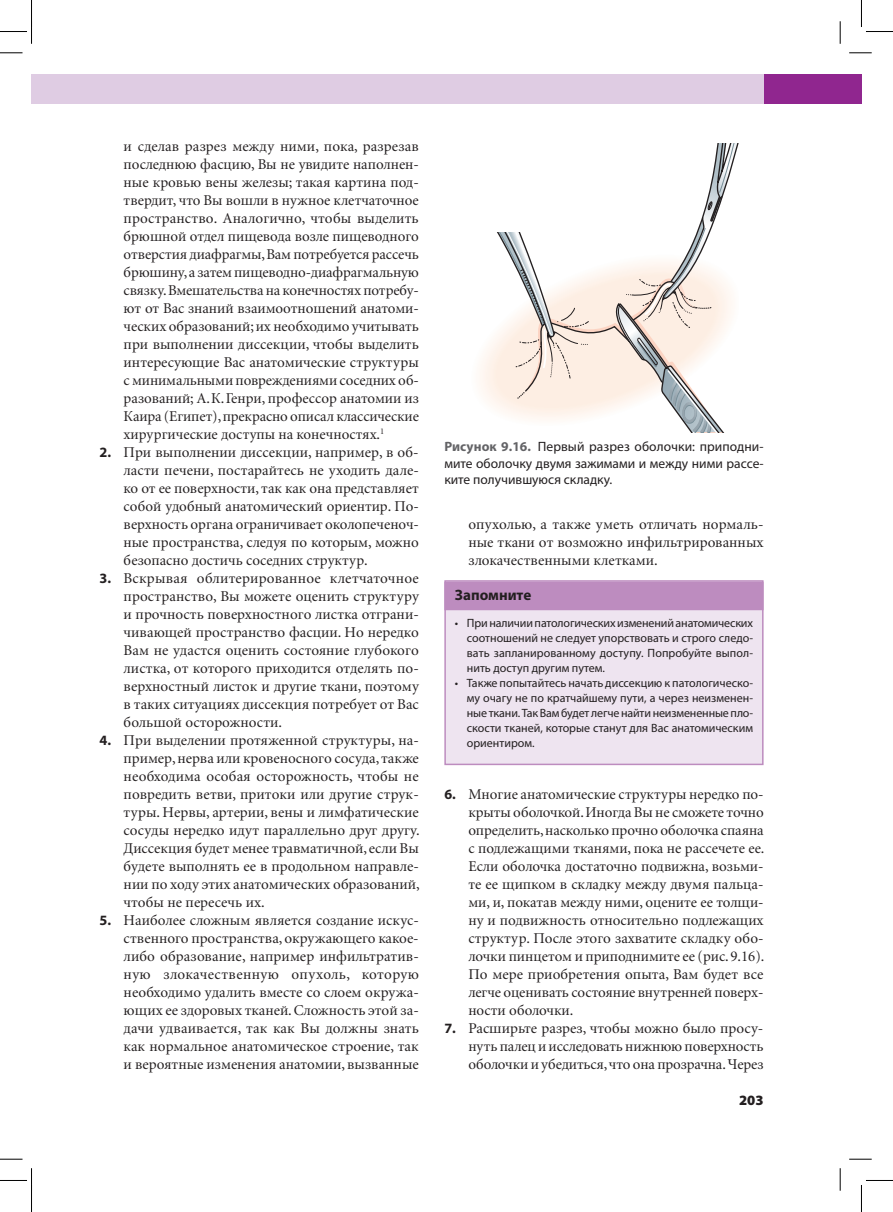
<style>
.page{position:relative;width:893px;height:1212px;background:#fff}
.page>*{position:absolute;margin:0;border:0;box-sizing:border-box;transform-origin:0 0}
.t1{font:15px/18px "Minion Cyr";color:#231f20;text-align:justify}
.t2{font:700 15px "Myriad Pro";color:#231f20}
.t3{font:900 14.25px "Myriad Pro";color:#231f20}
.t4{font:13.5px/16.5px "Myriad Pro";color:#231f20;text-align:justify}
.t5{font:12px/15px "Myriad Pro";color:#231f20;text-align:justify}
.s1{font-family:"Myriad Pro";font-weight:700;font-size:14.25px}
.s2{font-weight:700;color:#636366}
</style>
<div class="page">
<div style="left:763px;top:74px;width:98px;height:30px;background:#90268f"></div>
<div style="left:32px;top:74px;width:731px;height:30px;background:#dfcce3"></div>
<div style="left:445px;top:580px;width:317px;height:184px;background:#eee4f0"></div>
<div style="left:444px;top:581px;width:319px;height:29px;background:#bd8cbf"></div>
<div style="left:444px;top:580px;width:319px;height:185px;border:2px solid #bd8cbf"></div>
<svg style="left:480px;top:143px;width:258px;height:289px"></svg>
<div style="left:484px;top:207px;width:45px;height:24px;background:#fff"></div>
<svg style="left:0;top:53px;width:22px;height:1px"></svg>
<svg style="left:849px;top:53px;width:22px;height:1px"></svg>
<svg style="left:0;top:1158px;width:22px;height:1px"></svg>
<svg style="left:849px;top:1158px;width:22px;height:1px"></svg>
<svg style="left:839px;top:21px;width:1px;height:23px"></svg>
<svg style="left:839px;top:1168px;width:1px;height:22px"></svg>
<svg style="left:0;top:0;width:32px;height:44px"></svg>
<svg style="left:0;top:1168px;width:32px;height:43px"></svg>
<svg style="left:861px;top:0;width:31px;height:32px"></svg>
<svg style="left:861px;top:1180px;width:31px;height:31px"></svg>
<p class="t1" style="left:124px;top:136px;width:297px">и сделав разрез между ними, пока, разрезав последнюю фасцию, Вы не увидите наполнен‑ ные кровью вены железы; такая картина под‑ твердит, что Вы вошли в нужное клетчаточное пространство. Аналогично, чтобы выделить брюшной отдел пищевода возле пищеводного отверстия диафрагмы, Вам потребуется рассечь брюшину, а затем пищеводно‑диафрагмальную связку. Вмешательства на конечностях потребу‑ ют от Вас знаний взаимоотношений анатоми‑ ческих образований; их необходимо учитывать при выполнении диссекции, чтобы выделить интересующие Вас анатомические структуры с минимальными повреждениями соседних об‑ разований; А.К.Генри, профессор анатомии из Каира (Египет), прекрасно описал классические хирургические доступы на конечностях.<sup>1</sup></p>
<p class="t1" style="left:124px;top:442px;width:296px;text-indent:-24px"><span class="s1">2.</span> При выполнении диссекции, например, в об‑ ласти печени, постарайтесь не уходить дале‑ ко от ее поверхности, так как она представляет собой удобный анатомический ориентир. По‑ верхность органа ограничивает околопеченоч‑ ные пространства, следуя по которым, можно безопасно достичь соседних структур.</p>
<p class="t1" style="left:124px;top:568px;width:296px;text-indent:-24px"><span class="s1">3.</span> Вскрывая облитерированное клетчаточное пространство, Вы можете оценить структуру и прочность поверхностного листка отграни‑ чивающей пространство фасции. Но нередко Вам не удастся оценить состояние глубокого листка, от которого приходится отделять по‑ верхностный листок и другие ткани, поэтому в таких ситуациях диссекция потребует от Вас большой осторожности.</p>
<p class="t1" style="left:124px;top:730px;width:297px;text-indent:-24px"><span class="s1">4.</span> При выделении протяженной структуры, на‑ пример, нерва или кровеносного сосуда, также необходима особая осторожность, чтобы не повредить ветви, притоки или другие струк‑ туры. Нервы, артерии, вены и лимфатические сосуды нередко идут параллельно друг другу.<br>Диссекция будет менее травматичной, если Вы будете выполнять ее в продольном направле‑ нии по ходу этих анатомических образований, чтобы не пересечь их.</p>
<p class="t1" style="left:124px;top:910px;width:296px;text-indent:-24px"><span class="s1">5.</span> Наиболее сложным является создание искус‑ ственного пространства, окружающего какое‑ либо образование, например инфильтратив‑ ную злокачественную опухоль, которую необходимо удалить вместе со слоем окружа‑ ющих ее здоровых тканей. Сложность этой за‑ дачи удваивается, так как Вы должны знать как нормальное анатомическое строение, так и вероятные изменения анатомии, вызванные</p>
<p class="t4" style="left:444px;top:438px;width:320px"><span class="s2">Рисунок 9.16.</span> Первый разрез оболочки: приподни‑ мите оболочку двумя зажимами и между ними рассе‑ ките получившуюся складку.</p>
<p class="t1" style="left:468px;top:514px;width:296px">опухолью, а также уметь отличать нормаль‑ ные ткани от возможно инфильтрированных злокачественными клетками.</p>
<p class="t2" style="left:454px;top:585px;width:78px">Запомните</p>
<p class="t5" style="left:466px;top:615px;width:287px;text-indent:-12px">• При наличии патологических изменений анатомических соотношений не следует упорствовать и строго следо‑ вать запланированному доступу. Попробуйте выпол‑ нить доступ другим путем.</p>
<p class="t5" style="left:466px;top:675px;width:287px;text-indent:-12px">• Также попытайтесь начать диссекцию к патологическо‑ му очагу не по кратчайшему пути, а через неизменен‑ ные ткани. Так Вам будет легче найти неизмененные пло‑ скости тканей, которые станут для Вас анатомическим ориентиром.</p>
<p class="t1" style="left:468px;top:784px;width:297px;text-indent:-24px"><span class="s1">6.</span> Многие анатомические структуры нередко по‑ крыты оболочкой. Иногда Вы не сможете точно определить, насколько прочно оболочка спаяна с подлежащими тканями, пока не рассечете ее.<br>Если оболочка достаточно подвижна, возьми‑ те ее щипком в складку между двумя пальца‑ ми, и, покатав между ними, оцените ее толщи‑ ну и подвижность относительно подлежащих структур. После этого захватите складку обо‑ лочки пинцетом и приподнимите ее (рис.9.16).<br>По мере приобретения опыта, Вам будет все легче оценивать состояние внутренней поверх‑ ности оболочки.</p>
<p class="t1" style="left:468px;top:1018px;width:296px;text-indent:-24px"><span class="s1">7.</span> Расширьте разрез, чтобы можно было просу‑ нуть палец и исследовать нижнюю поверхность оболочки и убедиться, что она прозрачна. Через</p>
<p class="t3" style="left:738px;top:1092px;width:26px">203</p>
</div>
